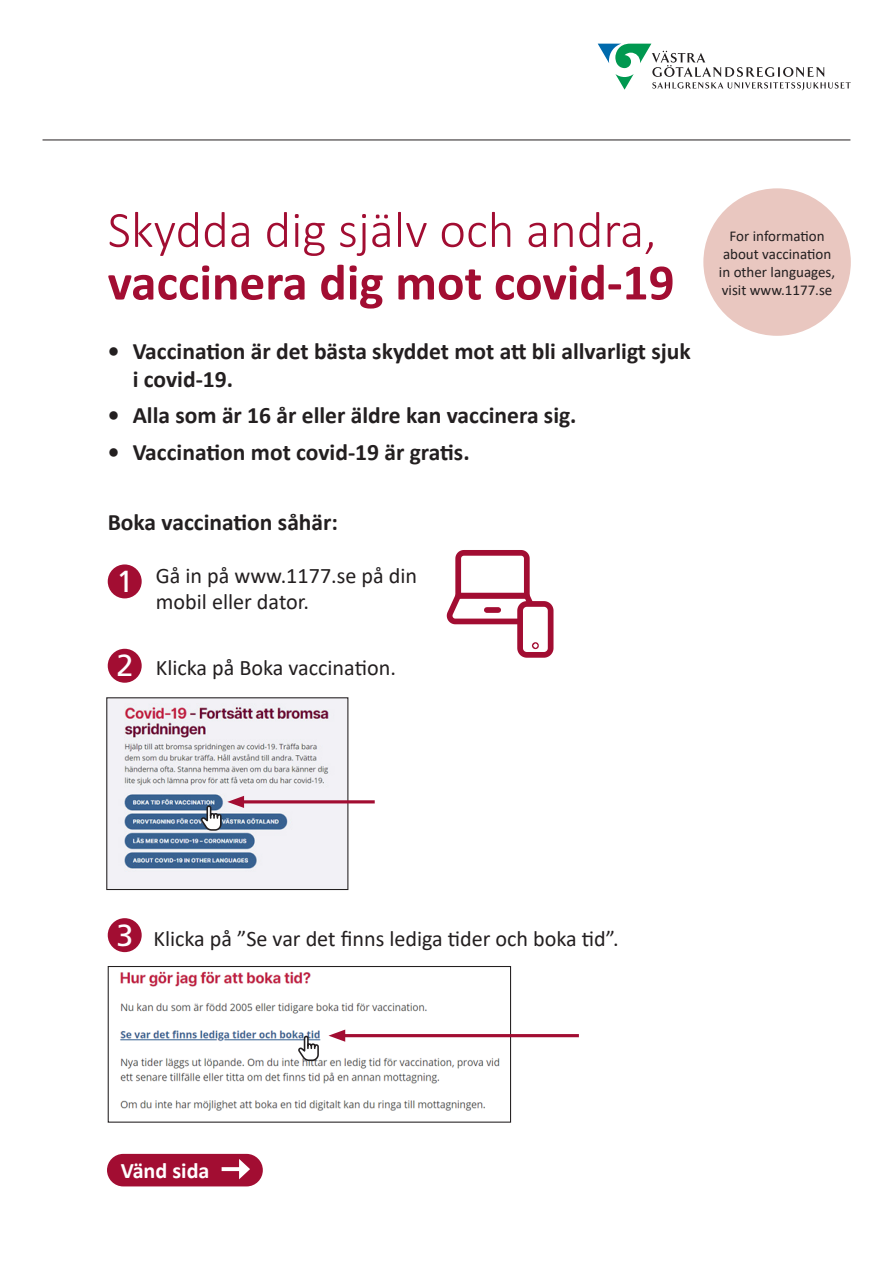
<style>
.page{position:relative;width:893px;height:1263px;background:#fff}
.page>*{position:absolute;margin:0;border:0;box-sizing:border-box;transform-origin:0 0}
.Rubrik_1_svart{font:300 51.3px/52.7px "Calibri";color:#a20d32}
.Normal_text{font:30.45px "Frutiger LT Pro";color:#fff}
.Ingress_stor_text{font:700 23.55px/28.2px "Calibri";color:#231f20}
.Normal_text-2{font:22.2px/26.5px "Calibri";color:#231f20}
.Normal_text-3{font:700 22.2px "Calibri";color:#fff}
.Normal_text-4{font:15px/18px "Calibri";color:#231f20;text-align:center}
.s1{font-weight:700}
</style>
<div class="page">
<svg style="left:598px;top:44px;width:253px;height:46px"></svg>
<hr style="left:43px;top:140px;width:807px;height:1px;background:#231f20">
<svg style="left:446px;top:550px;width:108px;height:108px"></svg>
<div style="left:532px;top:642px;width:7px;height:7px;border:6px solid #a20d32;border-radius:50%"></div>
<div style="left:108px;top:564px;width:34px;height:34px;background:#a20d32;border-radius:50%"></div>
<div style="left:108px;top:649px;width:34px;height:34px;background:#a20d32;border-radius:50%"></div>
<div style="left:108px;top:918px;width:34px;height:34px;background:#a20d32;border-radius:50%"></div>
<img style="left:108px;top:699px;width:238px;height:189px">
<div style="left:106px;top:697px;width:242px;height:193px;border:1px solid #231f20"></div>
<hr style="left:238px;top:800px;width:137px;height:3px;background:#a20d32">
<svg style="left:200px;top:796px;width:44px;height:36px"></svg>
<img style="left:120px;top:971px;width:389px;height:140px">
<div style="left:108px;top:966px;width:403px;height:157px;border:1px solid #231f20"></div>
<svg style="left:297px;top:1034px;width:23px;height:28px"></svg>
<hr style="left:339px;top:1034px;width:240px;height:3px;background:#a20d32">
<svg style="left:329px;top:1029px;width:16px;height:13px"></svg>
<div style="left:107px;top:1154px;width:156px;height:32px;background:#a20d32;border-radius:16px"></div>
<svg style="left:222px;top:1167px;width:17px;height:4px"></svg>
<svg style="left:239px;top:1159px;width:11px;height:20px"></svg>
<div style="left:703px;top:188px;width:148px;height:148px;background:#e9c7c0;border-radius:50%"></div>
<h1 class="Rubrik_1_svart" style="left:108px;top:203px;width:568px">Skydda dig själv och andra, <span class="s1">vaccinera dig mot covid-19</span></h1>
<p class="Ingress_stor_text" style="left:133px;top:337px;width:560px;text-indent:-25px">• Vaccination är det bästa skyddet mot att bli allvarligt sjuk i covid-19.</p>
<p class="Ingress_stor_text" style="left:108px;top:401px;width:470px">• Alla som är 16 år eller äldre kan vaccinera sig.</p>
<p class="Ingress_stor_text" style="left:108px;top:437px;width:363px">• Vaccination mot covid-19 är gratis.</p>
<p class="Ingress_stor_text" style="left:108px;top:507px;width:232px">Boka vaccination såhär:</p>
<p class="Normal_text" style="left:117px;top:563px;width:18px">1</p>
<p class="Normal_text" style="left:117px;top:648px;width:18px">2</p>
<p class="Normal_text-2" style="left:156px;top:561px;width:263px">Gå in på www.1177.se på din mobil eller dator.</p>
<p class="Normal_text-2" style="left:156px;top:653px;width:242px">Klicka på Boka vaccination.</p>
<p class="Normal_text-4" style="left:719px;top:226px;width:118px">For information about vaccination in other languages, visit www.1177.se</p>
<p class="Normal_text" style="left:117px;top:917px;width:18px">3</p>
<p class="Normal_text-2" style="left:154px;top:924px;width:467px">Klicka på ”Se var det finns lediga tider och boka tid”.</p>
<p class="Normal_text-3" style="left:121px;top:1155px;width:90px">Vänd sida</p>
</div>
